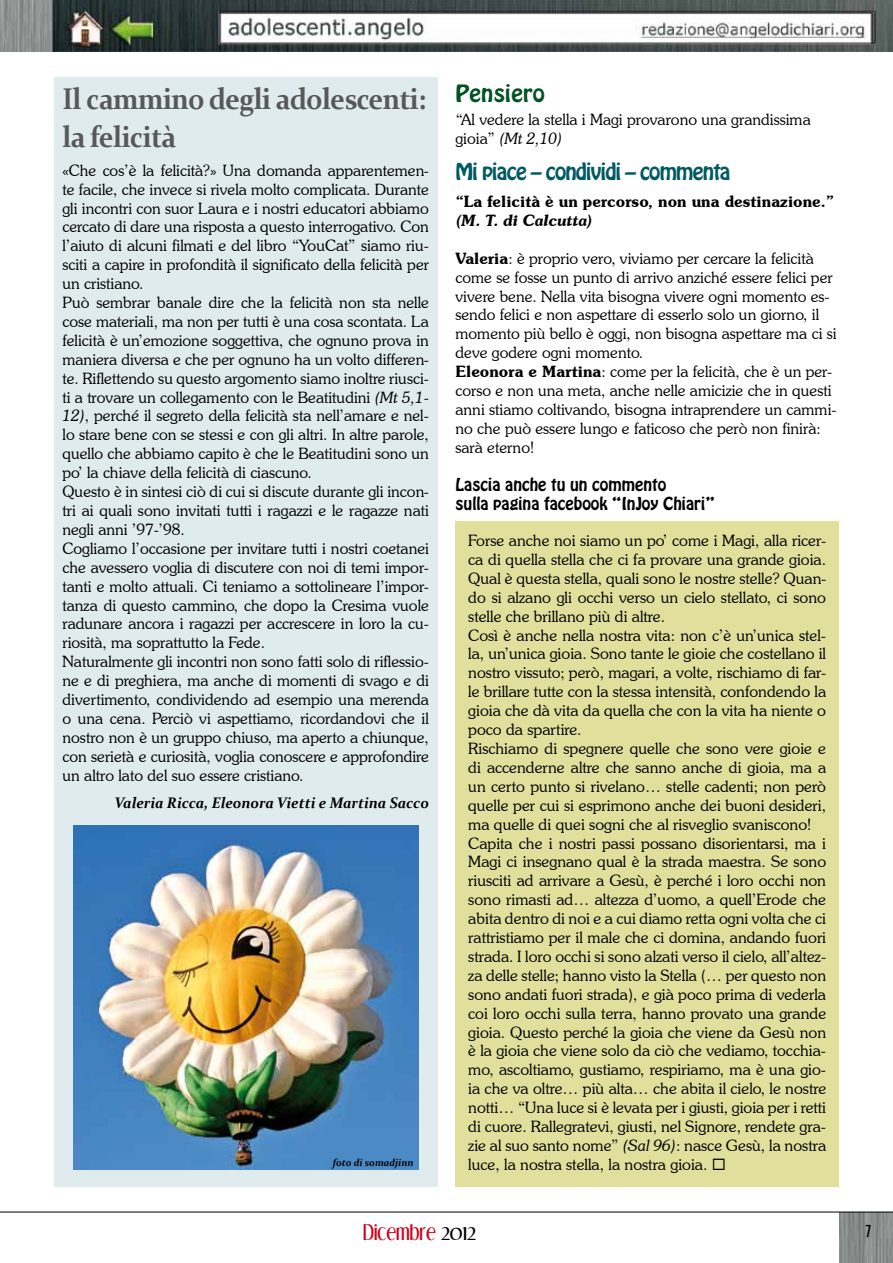
<style>
.page{position:relative;width:893px;height:1263px;background:#fff}
.page>*{position:absolute;margin:0;border:0;box-sizing:border-box;transform-origin:0 0}
.t1{font:700 30px/37.5px "Constantia";letter-spacing:-.02em;color:#58585a;scale:.91 1}
.t2{font:21px "Hobo Std";letter-spacing:.01em;color:#005224;scale:1.05 1}
.t3{font:20.55px "Hobo Std";letter-spacing:-.04em;color:#005a61}
.t4{font:18.75px "Dream Orphans";color:#d10019}
.t5{font:condensed 18px "Gill Sans";color:#000}
.t6{font:300 15.75px/18.9px "Souvenir IT Cby BT";color:#000}
.t7{font:15.75px/18.9px "Hobo Std";color:#000}
.t8{font:600 15.75px "Souvenir IT Cby BT";color:#000}
.t9{font:italic 600 15.75px "Souvenir IT Cby BT";color:#000}
.t10{font:italic 700 15.3px "Constantia";color:#000;scale:.96 1}
.t11{font:italic 700 10.2px "Constantia";color:#000;scale:.96 1}
.s1{font-style:italic}
.s2{font-weight:600}
.s3{color:#000}
</style>
<div class="page">
<img style="left:839px;top:1213px;width:54px;height:50px">
<hr style="left:0;top:1212px;width:893px;height:1px;background:#000">
<img style="left:0;top:0;width:893px;height:51px">
<div style="left:54px;top:77px;width:383px;height:1109px;background:#e0ebed"></div>
<div style="left:455px;top:521px;width:384px;height:665px;background:#e0df9c"></div>
<img style="left:74px;top:826px;width:344px;height:343px">
<h1 class="t1" style="left:63px;top:79px;width:401px">Il cammino degli adolescenti: la felicità</h1>
<p class="t6" style="left:63px;top:161px;width:368px">«Che cos’è la felicità?» Una domanda apparentemen&shy;te facile, che invece si rivela molto complicata. Durante gli incontri con suor Laura e i nostri educatori abbiamo cercato di dare una risposta a questo interrogativo. Con l’aiuto di alcuni filmati e del libro “YouCat” siamo riu&shy;sciti a capire in profondità il significato della felicità per un cristiano.<br>Può sembrar banale dire che la felicità non sta nelle cose materiali, ma non per tutti è una cosa scontata. La felicità è un’emozione soggettiva, che ognuno prova in maniera diversa e che per ognuno ha un volto differen&shy;te. Riflettendo su questo argomento siamo inoltre riusci&shy;ti a trovare un collegamento con le Beatitudini <span class="s1">(Mt 5,1- 12)</span>, perché il segreto della felicità sta nell’amare e nel&shy;lo stare bene con se stessi e con gli altri. In altre parole, quello che abbiamo capito è che le Beatitudini sono un po’ la chiave della felicità di ciascuno.<br>Questo è in sintesi ciò di cui si discute durante gli incon&shy;tri ai quali sono invitati tutti i ragazzi e le ragazze nati negli anni ’97-’98.<br>Cogliamo l’occasione per invitare tutti i nostri coetanei che avessero voglia di discutere con noi di temi impor&shy;tanti e molto attuali. Ci teniamo a sottolineare l’impor&shy;tanza di questo cammino, che dopo la Cresima vuole radunare ancora i ragazzi per accrescere in loro la cu&shy;riosità, ma soprattutto la Fede.<br>Naturalmente gli incontri non sono fatti solo di riflessio&shy;ne e di preghiera, ma anche di momenti di svago e di divertimento, condividendo ad esempio una merenda o una cena. Perciò vi aspettiamo, ricordandovi che il nostro non è un gruppo chiuso, ma aperto a chiunque, con serietà e curiosità, voglia conoscere e approfondire un altro lato del suo essere cristiano.</p>
<p class="t10" style="left:115px;top:792px;width:329px">Valeria Ricca, Eleonora Vietti e Martina Sacco</p>
<p class="t11" style="left:333px;top:1155px;width:86px">foto di somadjinn</p>
<h2 class="t2" style="left:455px;top:79px;width:87px">Pensiero</h2>
<p class="t6" style="left:455px;top:110px;width:357px">“Al vedere la stella i Magi provarono una grandissima gioia” <span class="s1">(Mt 2,10)</span></p>
<h3 class="t3" style="left:455px;top:157px;width:277px">Mi piace – condividi – commenta</h3>
<p class="t8" style="left:455px;top:192px;width:380px">“La felicità è un percorso, non una destinazione.”</p>
<p class="t9" style="left:455px;top:210px;width:139px">(M. T. di Calcutta)</p>
<p class="t6" style="left:455px;top:249px;width:383px"><span class="s2">Valeria</span>: è proprio vero, viviamo per cercare la felicità come se fosse un punto di arrivo anziché essere felici per vivere bene. Nella vita bisogna vivere ogni momento es&shy;sendo felici e non aspettare di esserlo solo un giorno, il momento più bello è oggi, non bisogna aspettare ma ci si deve godere ogni momento.<br><span class="s2">Eleonora e Martina</span>: come per la felicità, che è un per&shy;corso e non una meta, anche nelle amicizie che in questi anni stiamo coltivando, bisogna intraprendere un cammi&shy;no che può essere lungo e faticoso che però non finirà: sarà eterno!</p>
<p class="t7" style="left:455px;top:475px;width:261px">Lascia anche tu un commento<br>sulla pagina facebook “InJoy Chiari”</p>
<p class="t6" style="left:468px;top:531px;width:359px">Forse anche noi siamo un po’ come i Magi, alla ricer&shy;ca di quella stella che ci fa provare una grande gioia.<br>Qual è questa stella, quali sono le nostre stelle? Quan&shy;do si alzano gli occhi verso un cielo stellato, ci sono stelle che brillano più di altre.<br>Così è anche nella nostra vita: non c’è un’unica stel&shy;la, un’unica gioia. Sono tante le gioie che costellano il nostro vissuto; però, magari, a volte, rischiamo di far&shy;le brillare tutte con la stessa intensità, confondendo la gioia che dà vita da quella che con la vita ha niente o poco da spartire.<br>Rischiamo di spegnere quelle che sono vere gioie e di accenderne altre che sanno anche di gioia, ma a un certo punto si rivelano… stelle cadenti; non però quelle per cui si esprimono anche dei buoni desideri, ma quelle di quei sogni che al risveglio svaniscono!<br>Capita che i nostri passi possano disorientarsi, ma i Magi ci insegnano qual è la strada maestra. Se sono riusciti ad arrivare a Gesù, è perché i loro occhi non sono rimasti ad… altezza d’uomo, a quell’Erode che abita dentro di noi e a cui diamo retta ogni volta che ci rattristiamo per il male che ci domina, andando fuori strada. I loro occhi si sono alzati verso il cielo, all’altez&shy;za delle stelle; hanno visto la Stella (… per questo non sono andati fuori strada), e già poco prima di vederla coi loro occhi sulla terra, hanno provato una grande gioia. Questo perché la gioia che viene da Gesù non è la gioia che viene solo da ciò che vediamo, tocchia&shy;mo, ascoltiamo, gustiamo, respiriamo, ma è una gio&shy;ia che va oltre… più alta… che abita il cielo, le nostre notti… “Una luce si è levata per i giusti, gioia per i retti di cuore. Rallegratevi, giusti, nel Signore, rendete gra&shy;zie al suo santo nome” <span class="s1">(Sal 96)</span>: nasce Gesù, la nostra luce, la nostra stella, la nostra gioia. ◻</p>
<p class="t4" style="left:363px;top:1221px;width:114px">Dicembre <span class="s3">2012</span></p>
<p class="t5" style="left:865px;top:1221px;width:8px">7</p>
</div>
